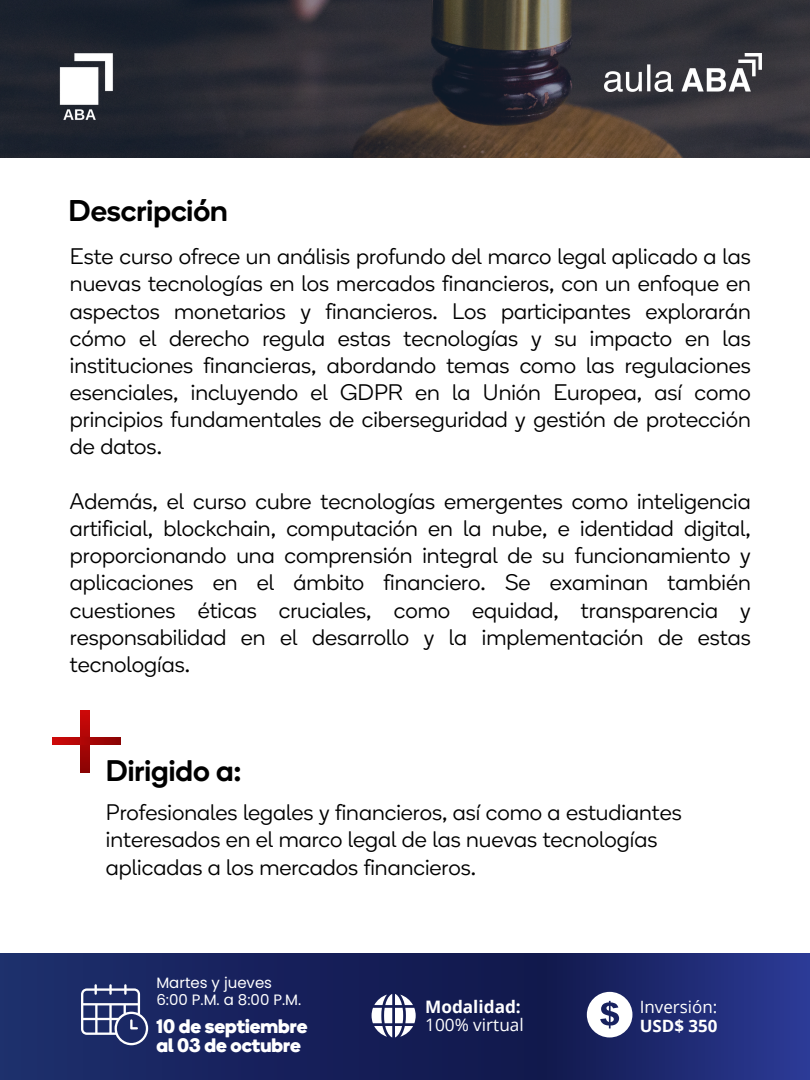
<style>
.page{position:relative;width:810px;height:1080px;background:#fff}
.page>*{position:absolute;margin:0;border:0;box-sizing:border-box;transform-origin:0 0}
.t1{font:500 30px "HILVCC Boing";color:#000}
.t2{font:500 29.75px "HILVCC Boing";color:#000}
.t3{font:300 22.5px/27.2px "HILVCC Boing";color:#000;text-align:justify}
.t4{font:700 19.5px/19.8px "HILVCC Boing";color:#fff}
.t5{font:17.25px/18.8px "Open Sans";color:#fff}
.t6{font:17px/18.8px "Open Sans";color:#fff}
.t7{font:15px "Poppins";color:#fff}
.s1{font-weight:700}
</style>
<div class="page">
<svg style="left:0;top:953px;width:810px;height:127px;background:#192463"></svg>
<svg style="left:81px;top:984px;width:67px;height:61px;background:#525d8b"></svg>
<svg style="left:372px;top:994px;width:44px;height:43px"></svg>
<svg style="left:587px;top:992px;width:45px;height:45px"></svg>
<svg style="left:81px;top:710px;width:9px;height:62px"></svg>
<svg style="left:53px;top:738px;width:67px;height:7px"></svg>
<svg style="left:0;top:0;width:810px;height:157px;background:#323034"></svg>
<img style="left:605px;top:53px;width:157px;height:39px">
<img style="left:40px;top:27px;width:92px;height:107px">
<p class="t1" style="left:69px;top:190px;width:161px">Descripción</p>
<p class="t3" style="left:70px;top:242px;width:682px">Este curso ofrece un análisis profundo del marco legal aplicado a las nuevas tecnologías en los mercados financieros, con un enfoque en aspectos monetarios y financieros. Los participantes explorarán cómo el derecho regula estas tecnologías y su impacto en las instituciones financieras, abordando temas como las regulaciones esenciales, incluyendo el GDPR en la Unión Europea, así como principios fundamentales de ciberseguridad y gestión de protección de datos.</p>
<p class="t3" style="left:70px;top:487px;width:682px">Además, el curso cubre tecnologías emergentes como inteligencia artificial, blockchain, computación en la nube, e identidad digital, proporcionando una comprensión integral de su funcionamiento y aplicaciones en el ámbito financiero. Se examinan también cuestiones éticas cruciales, como equidad, transparencia y responsabilidad en el desarrollo y la implementación de estas tecnologías.</p>
<p class="t2" style="left:106px;top:751px;width:137px">Dirigido a:</p>
<h3 class="t3" style="left:106px;top:799px;width:577px;text-align:left">Profesionales legales y financieros, así como a estudiantes interesados en el marco legal de las nuevas tecnologías aplicadas a los mercados financieros.</h3>
<p class="t7" style="left:156px;top:972px;width:117px">Martes y jueves</p>
<p class="t7" style="left:156px;top:989px;width:146px">6:00 P.M. a 8:00 P.M.</p>
<h1 class="t5" style="left:425px;top:996px;width:100px"><span class="s1">Modalidad:<br></span>100% virtual</h1>
<h2 class="t6" style="left:640px;top:997px;width:79px">Inversión:<br><span class="s1">USD$ 350</span></h2>
<p class="t4" style="left:156px;top:1015px;width:153px">10 de septiembre al 03 de octubre</p>
</div>
